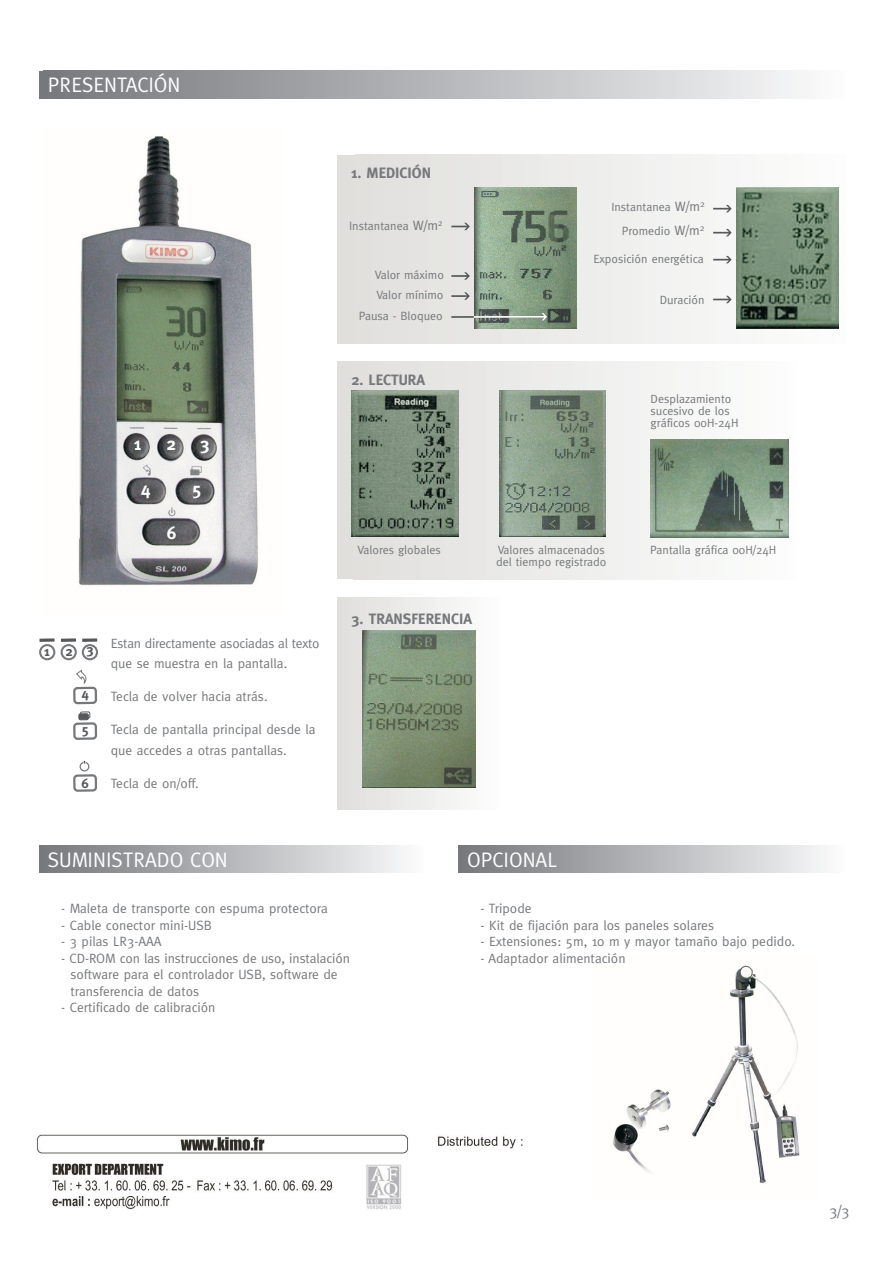
<style>
.page{position:relative;width:893px;height:1263px;background:#fff}
.page>*{position:absolute;margin:0;border:0;box-sizing:border-box;transform-origin:0 0}
.t1{font:21px "Meta Normal";color:#fff}
.t2{font:700 18px "Meta";color:#fff}
.t3{font:700 15px "Meta";color:#76787b}
.t4{font:15px "Meta Normal";color:#76787b}
.t5{font:13.5px/16.5px "Meta Normal";color:#76787b}
.t6{font:13.5px/20.4px "Meta Normal";letter-spacing:-.02em;color:#76787b}
.t7{font:700 13.5px "Meta";color:#57585a}
.t8{font:12px/12px "Meta Normal";color:#76787b;text-align:right}
.s1{font-size:13.5px}
</style>
<div class="page">
<img style="left:613px;top:965px;width:187px;height:218px">
<div style="left:337px;top:361px;width:16px;height:218px;background:#e0dfdc"></div>
<div style="left:353px;top:361px;width:444px;height:218px;background:linear-gradient(to right,#e1e0dd,#fafbfa)"></div>
<div style="left:337px;top:155px;width:18px;height:189px;background:#e0dfdc"></div>
<div style="left:355px;top:155px;width:491px;height:189px;background:linear-gradient(to right,#e0dfdc,#fafbfa)"></div>
<hr style="left:458px;top:845px;width:2px;height:28px;background:#76787b">
<div style="left:460px;top:845px;width:385px;height:28px;background:linear-gradient(to right,#75777b,#fafafc)"></div>
<svg style="left:39px;top:845px;width:1px;height:28px"></svg>
<div style="left:40px;top:845px;width:169px;height:28px;background:linear-gradient(to right,#76787b,#adafb3)"></div>
<div style="left:209px;top:845px;width:217px;height:28px;background:linear-gradient(to right,#aeb0b3,#fcfcfd)"></div>
<svg style="left:425px;top:845px;width:1px;height:28px"></svg>
<div style="left:39px;top:71px;width:5px;height:27px;background:#76787b"></div>
<div style="left:44px;top:71px;width:803px;height:27px;background:linear-gradient(to right,#75777b,#fafbfc)"></div>
<svg style="left:846px;top:71px;width:1px;height:27px"></svg>
<img style="left:78px;top:136px;width:180px;height:450px">
<img style="left:736px;top:188px;width:102px;height:140px">
<svg style="left:713px;top:205px;width:18px;height:7px"></svg>
<svg style="left:713px;top:229px;width:18px;height:7px"></svg>
<svg style="left:713px;top:256px;width:18px;height:7px"></svg>
<svg style="left:713px;top:296px;width:18px;height:7px"></svg>
<img style="left:474px;top:188px;width:102px;height:140px">
<svg style="left:451px;top:272px;width:19px;height:8px"></svg>
<svg style="left:451px;top:292px;width:19px;height:8px"></svg>
<svg style="left:451px;top:223px;width:19px;height:7px"></svg>
<svg style="left:451px;top:313px;width:96px;height:8px"></svg>
<img style="left:352px;top:390px;width:106px;height:147px">
<img style="left:499px;top:390px;width:106px;height:147px">
<img style="left:650px;top:439px;width:138px;height:98px">
<div style="left:337px;top:597px;width:5px;height:212px;background:#e0dfdc"></div>
<div style="left:342px;top:597px;width:157px;height:212px;background:linear-gradient(to right,#dcdbd8,#f8f9f8)"></div>
<img style="left:362px;top:630px;width:114px;height:157px">
<svg style="left:39px;top:638px;width:15px;height:4px"></svg>
<div style="left:39px;top:644px;width:16px;height:16px;border:2px solid #76787b;border-radius:50%"></div>
<svg style="left:61px;top:638px;width:15px;height:4px"></svg>
<div style="left:60px;top:644px;width:17px;height:16px;border:2px solid #76787b;border-radius:50%"></div>
<svg style="left:82px;top:638px;width:15px;height:4px"></svg>
<div style="left:82px;top:644px;width:16px;height:16px;border:2px solid #76787b;border-radius:50%"></div>
<div style="left:73px;top:687px;width:24px;height:17px;background:#fff;border:2px solid #76787b;border-radius:3px"></div>
<svg style="left:76px;top:669px;width:11px;height:15px"></svg>
<div style="left:73px;top:722px;width:24px;height:18px;background:#fff;border:2px solid #76787b;border-radius:3px"></div>
<svg style="left:80px;top:712px;width:10px;height:6px"></svg>
<div style="left:78px;top:713px;width:11px;height:7px;background:#57585a;border:1px solid #57585a;border-radius:2px"></div>
<div style="left:73px;top:774px;width:24px;height:18px;background:#fff;border:2px solid #76787b;border-radius:3px"></div>
<div style="left:80px;top:762px;width:9px;height:10px;border:1px solid #76787b;border-radius:50%"></div>
<img style="left:36px;top:1134px;width:487px;height:76px">
<h1 class="t1" style="left:48px;top:77px;width:134px">PRESENTACIÓN</h1>
<h2 class="t2" style="left:133px;top:436px;width:9px">1</h2>
<h2 class="t2" style="left:167px;top:436px;width:11px">2</h2>
<h2 class="t2" style="left:200px;top:436px;width:11px">3</h2>
<h2 class="t2" style="left:141px;top:481px;width:11px">4</h2>
<h2 class="t2" style="left:192px;top:481px;width:11px">5</h2>
<h2 class="t2" style="left:167px;top:525px;width:11px">6</h2>
<p class="t7" style="left:44px;top:645px;width:52px">123</p>
<p class="t6" style="left:111px;top:634px;width:210px">Estan directamente asociadas al texto que se muestra en la pantalla.</p>
<p class="t5" style="left:111px;top:689px;width:158px">Tecla de volver hacia atrás.</p>
<p class="t5" style="left:111px;top:721px;width:206px;line-height:20.4px">Tecla de pantalla principal desde la que accedes a otras pantallas.</p>
<p class="t5" style="left:111px;top:776px;width:89px">Tecla de on/off.</p>
<p class="t7" style="left:81px;top:688px;width:9px">4</p>
<p class="t7" style="left:81px;top:723px;width:9px">5</p>
<p class="t7" style="left:81px;top:777px;width:9px">6</p>
<p class="t3" style="left:351px;top:166px;width:82px">1. MEDICIÓN</p>
<p class="t8" style="left:349px;top:221px;width:95px">Instantanea <span class="s1">W/m</span><sup>2</sup></p>
<p class="t8" style="left:359px;top:265px;width:87px;line-height:20.5px">Valor máximo<br>Valor mínimo<br>Pausa - Bloqueo</p>
<p class="t3" style="left:351px;top:373px;width:75px">2. LECTURA</p>
<p class="t8" style="left:611px;top:196px;width:95px;line-height:24px">Instantanea <span class="s1">W/m</span><sup>2<br></sup>Promedio <span class="s1">W/m</span><sup>2</sup></p>
<p class="t8" style="left:593px;top:253px;width:112px">Exposición energética</p>
<p class="t8" style="left:659px;top:295px;width:46px">Duración</p>
<p class="t8" style="left:650px;top:394px;width:89px;text-align:left">Desplazamiento sucesivo de los gráficos 00H-24H</p>
<p class="t8" style="left:357px;top:545px;width:85px">Valores globales</p>
<p class="t8" style="left:496px;top:545px;width:112px;text-align:left">Valores almacenados del tiempo registrado</p>
<p class="t8" style="left:650px;top:545px;width:128px">Pantalla gráfica 00H/24H</p>
<p class="t3" style="left:351px;top:612px;width:122px">3. TRANSFERENCIA</p>
<h1 class="t1" style="left:48px;top:852px;width:181px">SUMINISTRADO CON</h1>
<p class="t5" style="left:61px;top:901px;width:268px">- Maleta de transporte con espuma protectora</p>
<p class="t5" style="left:61px;top:918px;width:152px">- Cable conector mini-USB</p>
<p class="t5" style="left:61px;top:934px;width:102px">- 3 pilas LR3-AAA</p>
<p class="t5" style="left:70px;top:951px;width:281px;text-indent:-9px">- CD-ROM con las instrucciones de uso, instalación software para el controlador USB, software de transferencia de datos</p>
<p class="t5" style="left:61px;top:1000px;width:156px">- Certificado de calibración</p>
<h1 class="t1" style="left:467px;top:852px;width:91px">OPCIONAL</h1>
<p class="t5" style="left:480px;top:901px;width:52px">- Tripode</p>
<p class="t5" style="left:480px;top:918px;width:235px">- Kit de fijación para los paneles solares</p>
<p class="t5" style="left:480px;top:934px;width:316px">- Extensiones: 5m, 10 m y mayor tamaño bajo pedido.</p>
<p class="t5" style="left:480px;top:951px;width:146px">- Adaptador alimentación</p>
<p class="t4" style="left:829px;top:1205px;width:22px">3/3</p>
</div>
